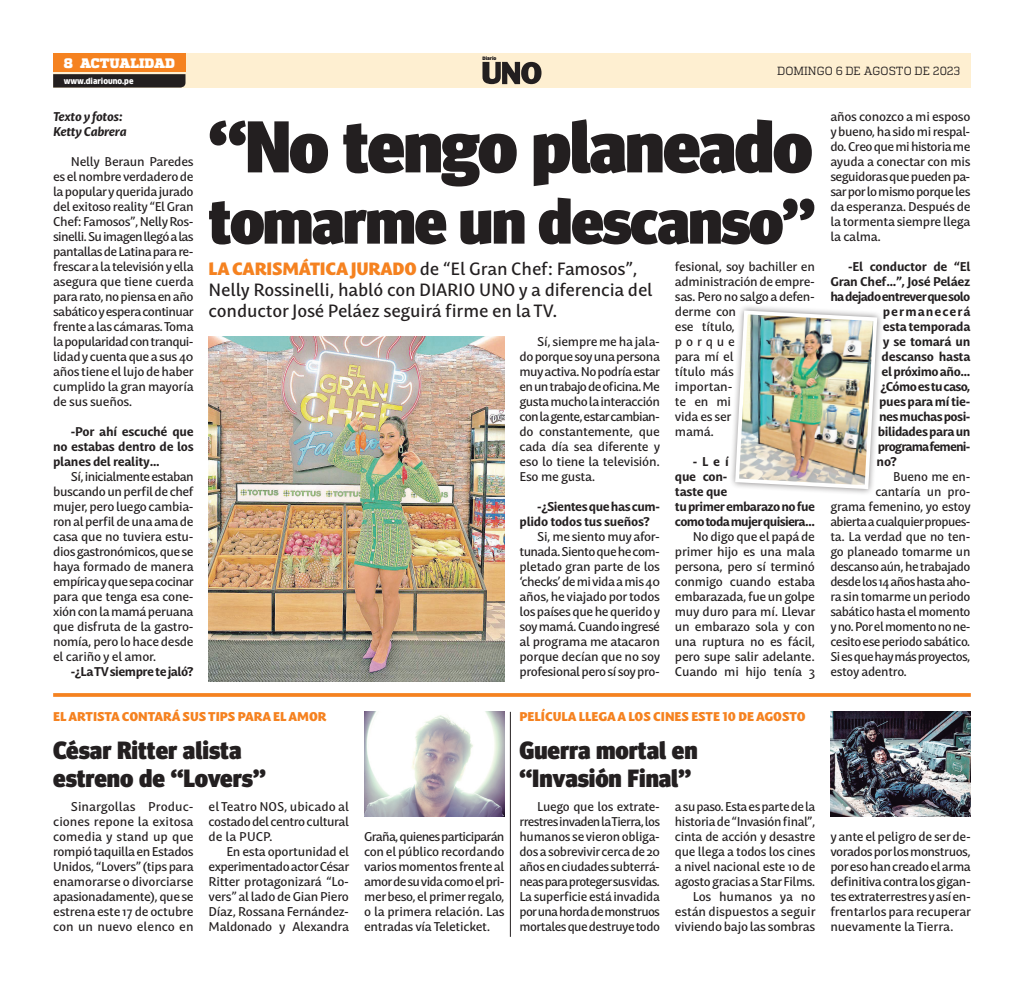
<style>
.page{position:relative;width:1024px;height:990px;background:#fff}
.page>*{position:absolute;margin:0;border:0;box-sizing:border-box;transform-origin:0 0}
.t1{font:900 73.25px "Meta Head OT";letter-spacing:-.02em;color:#231f20}
.t2{font:900 63.62px "Meta Head OT";letter-spacing:-.02em;color:#231f20}
.t3{font:900 25px/27.5px "Meta Head OT";color:#231f20}
.t4{font:500 17.5px/21px "Mastro Sans";letter-spacing:-.01em;color:#231f20}
.t5{font:900 13.75px "Quadon";letter-spacing:-.005em;color:#fff}
.t6{font:500 12.5px/15px "Mastro Sans";letter-spacing:-.02em;color:#231f20;text-align:justify}
.t7{font:700 12.5px/15px "Mastro Sans";letter-spacing:-.035em;color:#231f20}
.t8{font:900 12.5px "Mastro Sans";color:#f58220}
.t9{font:500 12.5px "Mastro Sans";letter-spacing:-.05em;color:#231f20}
.t10{font:500 12.5px "Mastro Sans";letter-spacing:-.055em;color:#231f20}
.t11{font:italic 700 12.5px/15px "Mastro Sans";letter-spacing:-.025em;color:#231f20}
.t12{font:700 12.5px "Mastro Sans";letter-spacing:-.055em;color:#231f20}
.t13{font:500 12.5px "Mastro Sans";letter-spacing:-.04em;color:#231f20}
.t14{font:500 12.5px "Mastro Sans";letter-spacing:-.045em;color:#231f20}
.t15{font:700 12.5px "Mastro Sans";letter-spacing:-.065em;color:#231f20}
.t16{font:700 12.5px "Mastro Sans";letter-spacing:.08em;color:#231f20}
.t17{font:11.75px "Quadon";color:#231f20;scale:.95 1}
.t18{font:900 7.88px "Clan Pro";color:#fff;scale:.95 1}
.t19{font:900 4.62px "Clan Pro";letter-spacing:-.01em;color:#231f20}
.s1{font-weight:900;color:#f58220}
</style>
<div class="page">
<img style="left:209px;top:337px;width:295px;height:345px">
<div style="left:53px;top:53px;width:918px;height:35px;background:#feefd1"></div>
<div style="left:53px;top:53px;width:132px;height:19px;background:#f58220"></div>
<svg style="left:53px;top:74px;width:132px;height:14px;background:#2d2828"></svg>
<svg style="left:482px;top:62px;width:59px;height:22px"></svg>
<img style="left:364px;top:712px;width:140px;height:105px">
<img style="left:830px;top:712px;width:141px;height:105px">
<svg style="left:53px;top:693px;width:918px;height:4px;background:#f5892d"></svg>
<hr style="left:510px;top:712px;width:1px;height:225px;background:#231f20">
<div style="left:729px;top:304px;width:154px;height:192px;background:#231f20;opacity:.55"></div>
<img style="left:733px;top:309px;width:146px;height:182px">
<p class="t5" style="left:64px;top:55px;width:112px">8 ACTUALIDAD</p>
<p class="t18" style="left:64px;top:76px;width:75px">www.diariouno.pe</p>
<p class="t11" style="left:53px;top:108px;width:75px">Texto y fotos:<br>Ketty Cabrera</p>
<p class="t6" style="left:53px;top:153px;width:142px;text-indent:18px">Nelly Beraun Paredes es el nombre verdadero de la popular y querida jurado del exitoso reality “El Gran Chef: Famosos”, Nelly Ros&shy;sinelli. Su imagen llegó a las pantallas de Latina para re&shy;frescar a la televisión y ella asegura que tiene cuerda para rato, no piensa en año sabático y espera continuar frente a las cámaras. Toma la popularidad con tranqui&shy;lidad y cuenta que a sus 40 años tiene el lujo de haber cumplido la gran mayoría de sus sueños.</p>
<p class="t7" style="left:53px;top:423px;width:142px;text-align:justify;text-indent:18px">-Por ahí escuché que no estabas dentro de los planes del reality…</p>
<p class="t6" style="left:53px;top:468px;width:142px;text-indent:18px">Sí, inicialmente estaban buscando un perfil de chef mujer, pero luego cambia&shy;ron al perfil de una ama de casa que no tuviera estu&shy;dios gastronómicos, que se haya formado de manera empírica y que sepa cocinar para que tenga esa cone&shy;xión con la mamá peruana que disfruta de la gastro&shy;nomía, pero lo hace desde el cariño y el amor.</p>
<p class="t7" style="left:71px;top:663px;width:124px">-¿La TV siempre te jaló?</p>
<p class="t19" style="left:482px;top:56px;width:15px">Diario</p>
<p class="t17" style="left:777px;top:64px;width:194px">DOMINGO 6 DE AGOSTO DE 2023</p>
<h1 class="t1" style="left:209px;top:103px;width:605px">“No tengo planeado</h1>
<h2 class="t2" style="left:209px;top:184px;width:608px">tomarme un descanso”</h2>
<h3 class="t4" style="left:209px;top:257px;width:446px"><span class="s1">LA CARISMÁTICA JURADO</span> de “El Gran Chef: Famosos”,<br>Nelly Rossinelli, habló con DIARIO UNO y a diferencia del conductor José Peláez seguirá firme en la TV.</h3>
<p class="t6" style="left:519px;top:333px;width:142px;text-indent:18px">Sí, siempre me ha jala&shy;do porque soy una persona muy activa. No podría estar en un trabajo de oficina. Me gusta mucho la interacción con la gente, estar cambian&shy;do constantemente, que cada día sea diferente y eso lo tiene la televisión.<br>Eso me gusta.</p>
<p class="t7" style="left:519px;top:498px;width:142px;text-indent:18px">-¿Sientes que has cum&shy;plido todos tus sueños?</p>
<p class="t6" style="left:519px;top:528px;width:142px;text-indent:18px">Si, me siento muy afor&shy;tunada. Siento que he com&shy;pletado gran parte de los ‘checks’ de mi vida a mis 40 años, he viajado por todos los países que he querido y soy mamá. Cuando ingresé al programa me atacaron porque decían que no soy profesional pero sí soy pro-</p>
<p class="t6" style="left:675px;top:258px;width:142px;text-align:left">fesional, soy bachiller en administración de empre&shy;sas. Pero no salgo a defen&shy;derme con<br>ese título,<br>porque<br>para mí el<br>título más<br>importan-<br>te en mi<br>vida es ser<br>mamá.</p>
<p class="t7" style="left:675px;top:453px;width:142px;text-indent:18px">-Leí<br>que con-<br>taste que<br>tu primer embarazo no fue como toda mujer quisiera…</p>
<p class="t6" style="left:675px;top:528px;width:142px;text-indent:18px">No digo que el papá de primer hijo es una mala persona, pero sí terminó conmigo cuando estaba embarazada, fue un golpe muy duro para mí. Llevar un embarazo sola y con una ruptura no es fácil, pero supe salir adelante.<br>Cuando mi hijo tenía 3</p>
<p class="t6" style="left:830px;top:108px;width:142px">años conozco a mi esposo y bueno, ha sido mi respal&shy;do. Creo que mi historia me ayuda a conectar con mis seguidoras que pueden pa&shy;sar por lo mismo porque les da esperanza. Después de la tormenta siempre llega la calma.</p>
<p class="t7" style="left:848px;top:258px;width:124px">-El conductor de “El</p>
<p class="t7" style="left:830px;top:273px;width:142px">Gran Chef…”, José Peláez</p>
<p class="t12" style="left:830px;top:287px;width:142px">ha dejado entrever que solo</p>
<p class="t16" style="left:883px;top:302px;width:89px">permanecerá</p>
<p class="t7" style="left:883px;top:318px;width:89px">esta temporada</p>
<p class="t7" style="left:883px;top:333px;width:89px">y se tomará un</p>
<p class="t7" style="left:881px;top:348px;width:90px">descanso hasta</p>
<p class="t7" style="left:881px;top:363px;width:90px">el próximo año…</p>
<p class="t7" style="left:880px;top:378px;width:91px">¿Cómo es tu caso,</p>
<p class="t7" style="left:879px;top:393px;width:93px">pues para mí tie-</p>
<p class="t7" style="left:879px;top:408px;width:93px">nes muchas posi-</p>
<p class="t7" style="left:878px;top:423px;width:94px">bilidades para un</p>
<p class="t15" style="left:878px;top:437px;width:94px">programa femeni-</p>
<p class="t7" style="left:876px;top:453px;width:22px">no?</p>
<p class="t6" style="left:893px;top:468px;width:79px">Bueno me en-</p>
<p class="t6" style="left:875px;top:483px;width:97px">cantaría un pro-</p>
<p class="t6" style="left:830px;top:498px;width:142px">grama femenino, yo estoy</p>
<p class="t10" style="left:830px;top:512px;width:142px">abierta a cualquier propues-</p>
<p class="t6" style="left:830px;top:528px;width:142px">ta. La verdad que no ten-</p>
<p class="t6" style="left:830px;top:543px;width:142px">go planeado tomarme un</p>
<p class="t13" style="left:830px;top:557px;width:142px">descanso aún, he trabajado</p>
<p class="t9" style="left:830px;top:572px;width:142px">desde los 14 años hasta aho-</p>
<p class="t6" style="left:830px;top:588px;width:142px">ra sin tomarme un periodo</p>
<p class="t6" style="left:830px;top:603px;width:142px">sabático hasta el momento</p>
<p class="t14" style="left:830px;top:617px;width:142px">y no. Por el momento no ne-</p>
<p class="t6" style="left:830px;top:633px;width:142px">cesito ese periodo sabático.</p>
<p class="t9" style="left:830px;top:647px;width:142px">Si es que hay más proyectos,</p>
<p class="t6" style="left:830px;top:663px;width:78px">estoy adentro.</p>
<p class="t8" style="left:53px;top:706px;width:275px">EL ARTISTA CONTARÁ SUS TIPS PARA EL AMOR</p>
<p class="t8" style="left:519px;top:706px;width:287px">PELÍCULA LLEGA A LOS CINES ESTE 10 DE AGOSTO</p>
<h3 class="t3" style="left:53px;top:736px;width:214px">César Ritter alista estreno de “Lovers”</h3>
<h3 class="t3" style="left:519px;top:736px;width:180px">Guerra mortal en “Invasión Final”</h3>
<p class="t6" style="left:53px;top:798px;width:142px;text-indent:18px">Sinargollas Produc&shy;ciones repone la exitosa comedia y stand up que rompió taquilla en Estados Unidos, “Lovers” (tips para enamorarse o divorciarse apasionadamente), que se estrena este 17 de octubre con un nuevo elenco en</p>
<p class="t6" style="left:519px;top:798px;width:142px;text-indent:18px">Luego que los extrate&shy;rrestres invaden la Tierra, los humanos se vieron obliga&shy;dos a sobrevivir cerca de 20 años en ciudades subterrá&shy;neas para proteger sus vidas.<br>La superficie está invadida por una horda de monstruos mortales que destruye todo</p>
<p class="t6" style="left:209px;top:798px;width:142px">el Teatro NOS, ubicado al costado del centro cultural de la PUCP.</p>
<p class="t6" style="left:209px;top:843px;width:142px;text-indent:18px">En esta oportunidad el experimentado actor César Ritter protagonizará “Lo&shy;vers” al lado de Gian Piero Díaz, Rossana Fernández-Maldonado y Alexandra</p>
<p class="t6" style="left:675px;top:798px;width:142px;text-align:right">a su paso. Esta es parte de la historia de “Invasión final”, cinta de acción y desastre que llega a todos los cines a nivel nacional este 10 de agosto gracias a Star Films.<br>Los humanos ya no están dispuestos a seguir viviendo bajo las sombras</p>
<p class="t6" style="left:364px;top:828px;width:142px">Graña, quienes participarán con el público recordando varios momentos frente al amor de su vida como el pri&shy;mer beso, el primer regalo, o la primera relación. Las entradas vía Teleticket.</p>
<p class="t6" style="left:830px;top:828px;width:142px">y ante el peligro de ser de&shy;vorados por los monstruos, por eso han creado el arma definitiva contra los gigan&shy;tes extraterrestres y así en&shy;frentarlos para recuperar nuevamente la Tierra.</p>
</div>
